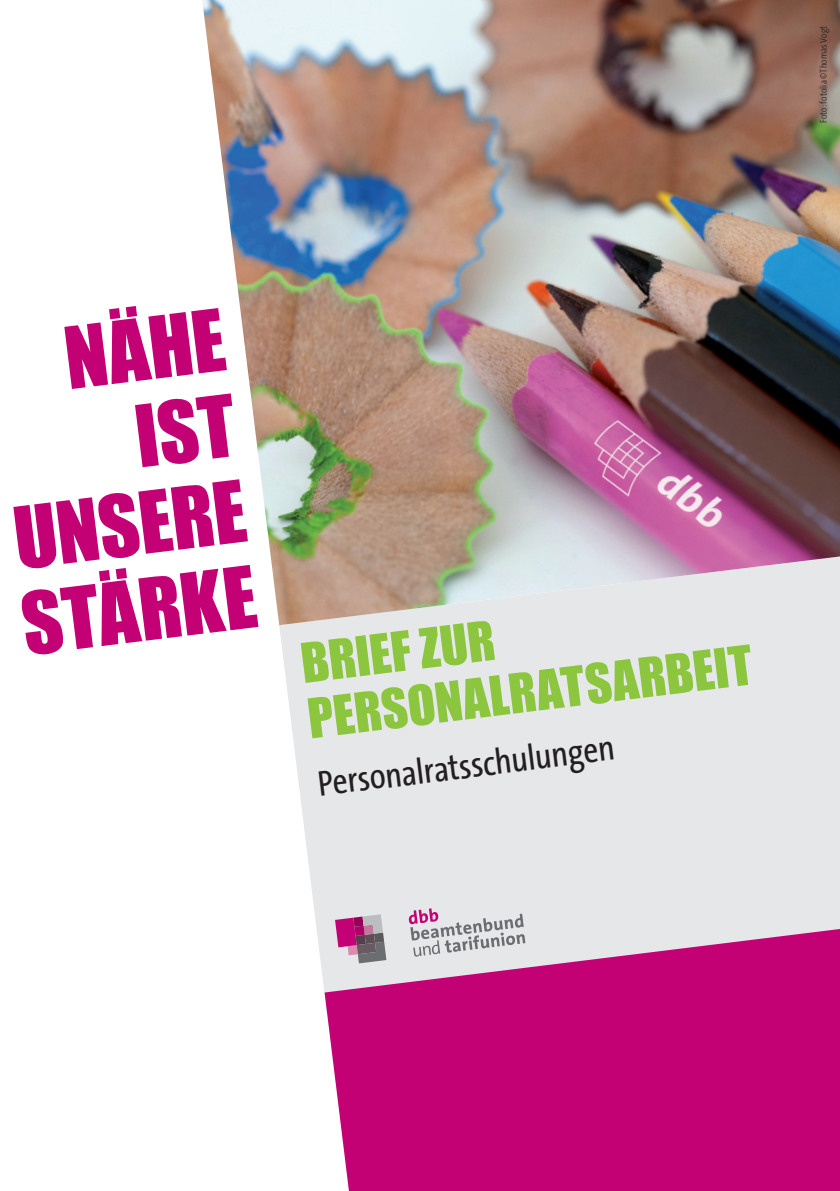
<style>
.page{position:relative;width:840px;height:1191px;background:#fff}
.page>*{position:absolute;margin:0;border:0;box-sizing:border-box;transform-origin:0 0}
.t1{font:79.2px/86.2px "Impact";color:#c30175;text-align:right}
.t2{font:50.8px/55.8px "Impact";color:#8bc63e}
.t3{font:36px "The Sans Cd LF5";color:#231f20}
.t4{font:300 10px "The Sans Cd LF3";letter-spacing:.015em;color:#231f20}
</style>
<div class="page">
<div style="left:279px;top:625px;width:560px;height:361px;background:#e6e7e9"></div>
<img style="left:202px;top:0;width:637px;height:625px">
<svg style="left:335px;top:914px;width:51px;height:15px"></svg>
<svg style="left:408px;top:908px;width:117px;height:21px"></svg>
<svg style="left:324px;top:929px;width:515px;height:262px;fill:#c30175"></svg>
<p class="t4" style="left:818px;top:123px;width:99px;rotate:-90deg">Foto: fotolia ©Thomas Vogt</p>
<h1 class="t1" style="left:-15px;top:323px;width:237px;rotate:-7deg">NÄHE<br>IST<br>UNSERE<br>STÄRKE</h1>
<p class="t2" style="left:297px;top:634px;width:449px;rotate:-7deg">BRIEF ZUR<br>PERSONALRATSARBEIT</p>
<p class="t3" style="left:316px;top:766px;width:300px;rotate:-7deg">Personalratsschulungen</p>
</div>
